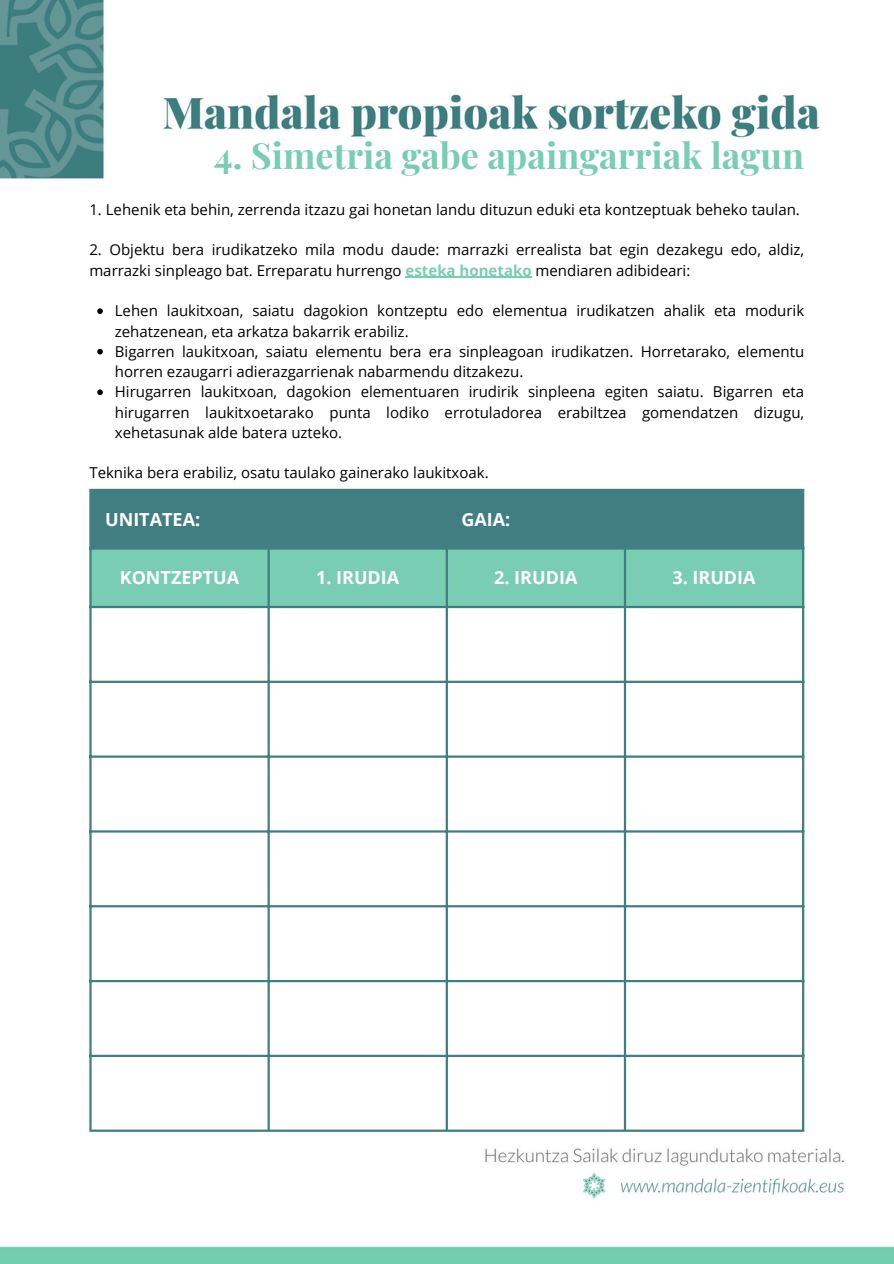
<style>
.page{position:relative;width:894px;height:1264px;background:#fff}
.page>*{position:absolute;margin:0;border:0;box-sizing:border-box;transform-origin:0 0}
.t1{font:700 35.85px "Playfair Display";color:#78cdb3}
.t2{font:700 18px "Open Sans";color:#fff}
.t3{font:15px/20.2px "Open Sans";color:#000}
.s1{font-weight:700;color:#78cdb3}
</style>
<div class="page">
<img style="left:0;top:0;width:893px;height:1263px">
<svg style="left:92px;top:491px;width:709px;height:115px;background:#5ba599"></svg>
<hr style="left:89px;top:491px;width:3px;height:638px;background:#407e81">
<hr style="left:267px;top:549px;width:3px;height:580px;background:#407e81">
<hr style="left:445px;top:491px;width:3px;height:638px;background:#407e81">
<hr style="left:623px;top:549px;width:3px;height:580px;background:#407e81">
<hr style="left:801px;top:491px;width:3px;height:638px;background:#407e81">
<hr style="left:89px;top:489px;width:715px;height:2px;background:#407e81">
<hr style="left:89px;top:547px;width:715px;height:2px;background:#407e81">
<hr style="left:89px;top:606px;width:715px;height:2px;background:#407e81">
<hr style="left:89px;top:680px;width:715px;height:3px;background:#407e81">
<hr style="left:89px;top:755px;width:715px;height:2px;background:#407e81">
<hr style="left:89px;top:830px;width:715px;height:2px;background:#407e81">
<hr style="left:89px;top:905px;width:715px;height:2px;background:#407e81">
<hr style="left:89px;top:979px;width:715px;height:3px;background:#407e81">
<hr style="left:89px;top:1054px;width:715px;height:2px;background:#407e81">
<hr style="left:89px;top:1129px;width:715px;height:2px;background:#407e81">
<hr style="left:405px;top:277px;width:126px;height:1px;background:#78cdb3">
<svg style="left:97px;top:308px;width:6px;height:6px"></svg>
<svg style="left:97px;top:349px;width:6px;height:5px"></svg>
<svg style="left:97px;top:389px;width:6px;height:6px"></svg>
<p class="t1" style="left:214px;top:130px;width:591px">4. Simetria gabe apaingarriak lagun</p>
<p class="t3" style="left:89px;top:199px;width:711px">1. Lehenik eta behin, zerrenda itzazu gai honetan landu dituzun eduki eta kontzeptuak beheko taulan.</p>
<p class="t3" style="left:89px;top:239px;width:716px">2. Objektu bera irudikatzeko mila modu daude: marrazki errealista bat egin dezakegu edo, aldiz, marrazki sinpleago bat. Erreparatu hurrengo <span class="s1">esteka honetako</span> mendiaren adibideari:</p>
<p class="t3" style="left:115px;top:300px;width:690px">Lehen laukitxoan, saiatu dagokion kontzeptu edo elementua irudikatzen ahalik eta modurik zehatzenean, eta arkatza bakarrik erabiliz.</p>
<p class="t3" style="left:115px;top:341px;width:690px">Bigarren laukitxoan, saiatu elementu bera era sinpleagoan irudikatzen. Horretarako, elementu horren ezaugarri adierazgarrienak nabarmendu ditzakezu.</p>
<p class="t3" style="left:115px;top:381px;width:690px;text-align:justify">Hirugarren laukitxoan, dagokion elementuaren irudirik sinpleena egiten saiatu. Bigarren eta hirugarren laukitxoetarako punta lodiko errotuladorea erabiltzea gomendatzen dizugu, xehetasunak alde batera uzteko.</p>
<p class="t3" style="left:89px;top:462px;width:401px">Teknika bera erabiliz, osatu taulako gainerako laukitxoak.</p>
<h1 class="t2" style="left:105px;top:506px;width:97px">UNITATEA:</h1>
<p class="t2" style="left:461px;top:506px;width:50px">GAIA:</p>
<p class="t2" style="left:120px;top:565px;width:121px">KONTZEPTUA</p>
<p class="t2" style="left:316px;top:565px;width:85px">1. IRUDIA</p>
<p class="t2" style="left:494px;top:565px;width:85px">2. IRUDIA</p>
<p class="t2" style="left:672px;top:565px;width:85px">3. IRUDIA</p>
</div>
